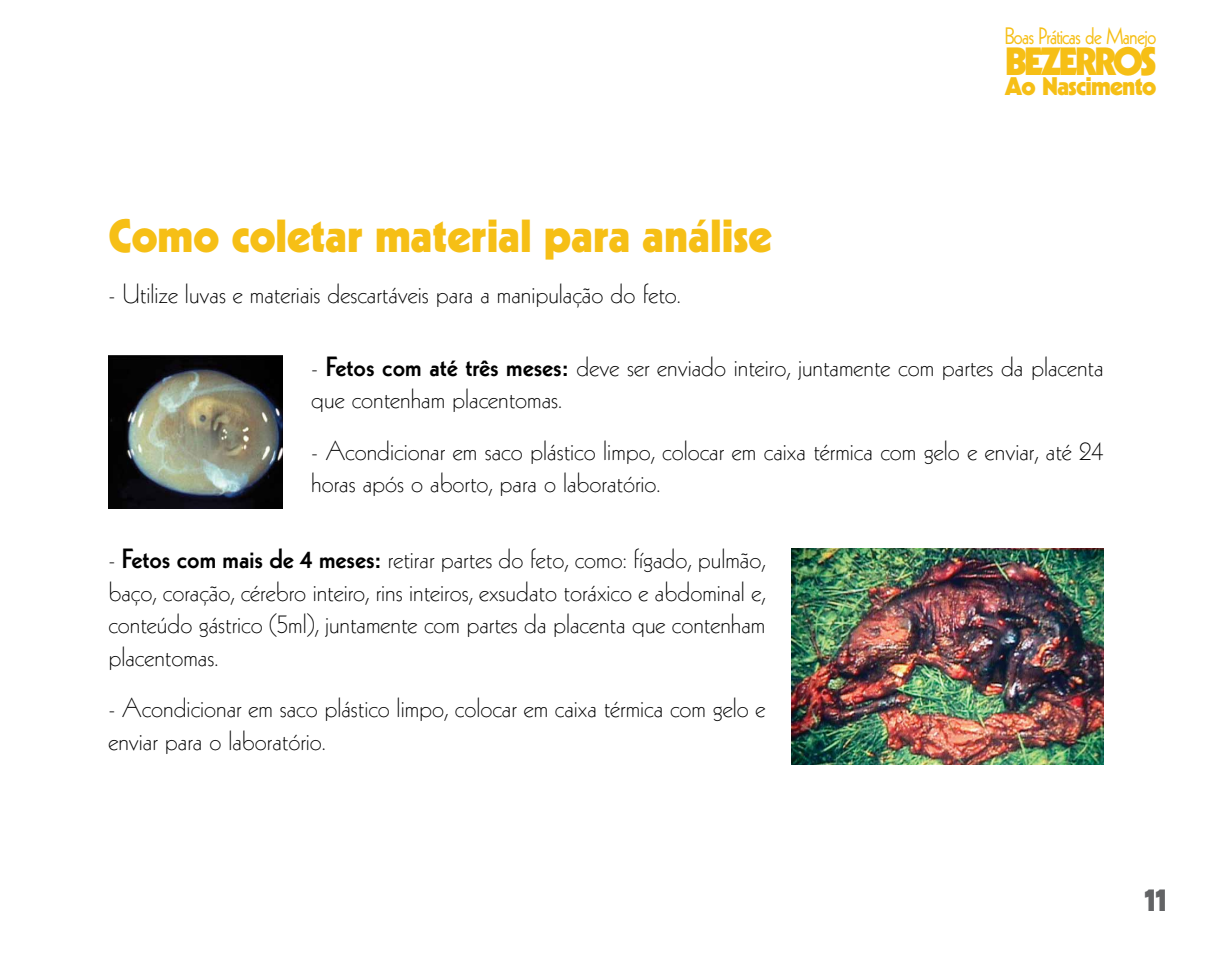
<style>
.page{position:relative;width:1212px;height:957px;background:#fff}
.page>*{position:absolute;margin:0;border:0;box-sizing:border-box;transform-origin:0 0}
.t1{font:900 45px "Kabel";color:#f6bf16}
.t2{font:900 38.25px "Kabel";letter-spacing:-.075em;color:#f6bf16}
.t3{font:900 31.5px "Kabel";color:#636466}
.t4{font:300 27px/32.4px "Kabel";color:#000}
.t5{font:900 24.75px "Kabel";letter-spacing:-.03em;color:#f6bf16}
.t6{font:23.18px "Kabel";letter-spacing:-.04em;color:#f6bf16;scale:.88 1}
.s1{font-weight:800}
</style>
<div class="page">
<img style="left:108px;top:356px;width:174px;height:153px">
<img style="left:791px;top:548px;width:312px;height:216px">
<h1 class="t1" style="left:108px;top:207px;width:665px">Como coletar material para análise</h1>
<p class="t4" style="left:108px;top:278px;width:574px">- Utilize luvas e materiais descartáveis para a manipulação do feto.</p>
<p class="t6" style="left:1005px;top:22px;width:174px">Boas Práticas de Manejo</p>
<h2 class="t2" style="left:1005px;top:37px;width:153px">BEZERROS</h2>
<p class="t5" style="left:1005px;top:70px;width:153px">Ao Nascimento</p>
<p class="t4" style="left:311px;top:351px;width:794px">- <span class="s1">Fetos com até três meses:</span> deve ser enviado inteiro, juntamente com partes da placenta que contenham placentomas.</p>
<p class="t4" style="left:311px;top:435px;width:794px">- Acondicionar em saco plástico limpo, colocar em caixa térmica com gelo e enviar, até 24 horas após o aborto, para o laboratório.</p>
<p class="t4" style="left:108px;top:543px;width:658px;text-align:justify">- <span class="s1">Fetos com mais de 4 meses:</span> retirar partes do feto, como: fígado, pulmão, baço, coração, cérebro inteiro, rins inteiros, exsudato toráxico e abdominal e, conteúdo gástrico (5ml), juntamente com partes da placenta que contenham placentomas.</p>
<p class="t4" style="left:108px;top:692px;width:658px">- Acondicionar em saco plástico limpo, colocar em caixa térmica com gelo e enviar para o laboratório.</p>
<p class="t3" style="left:1145px;top:880px;width:24px">11</p>
</div>
